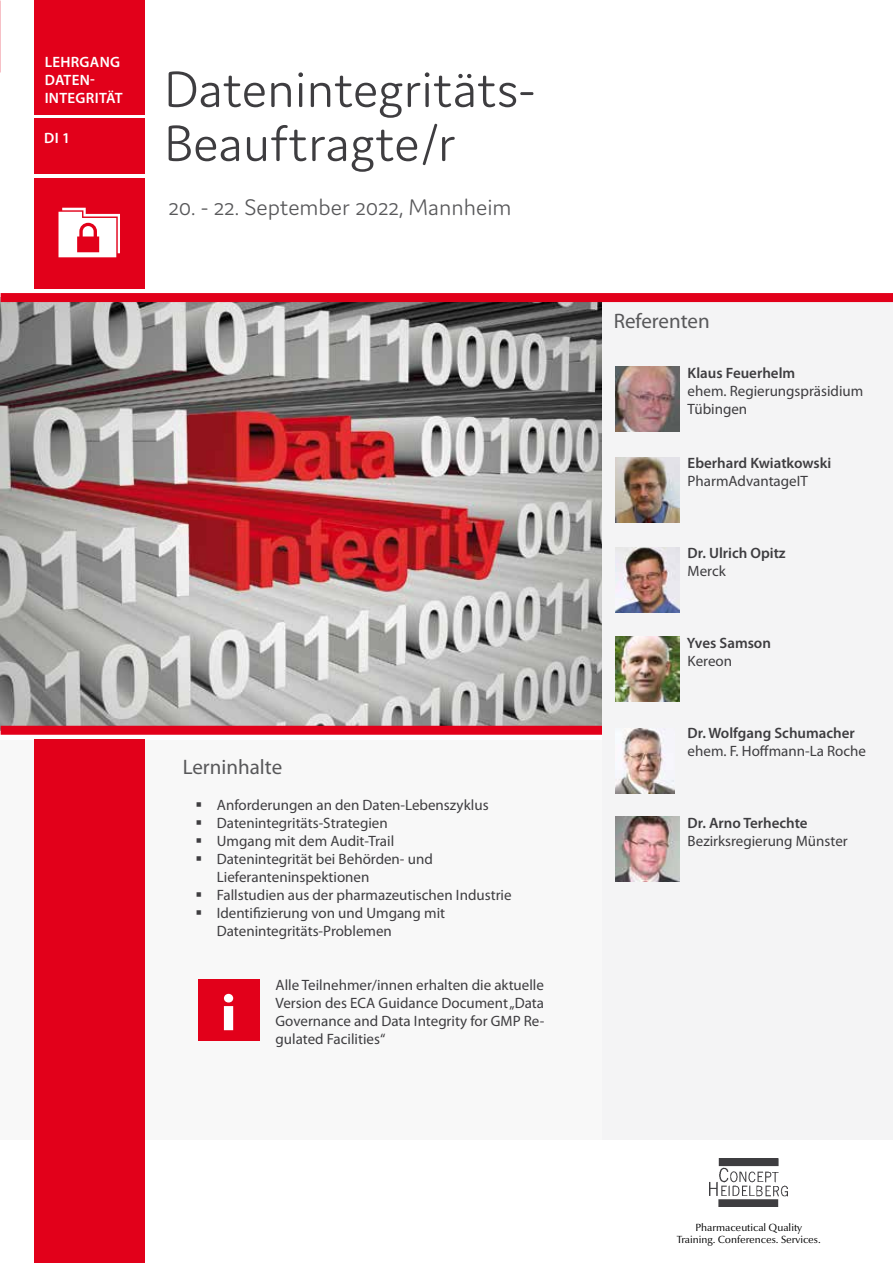
<style>
.page{position:relative;width:893px;height:1263px;background:#fff}
.page>*{position:absolute;margin:0;border:0;box-sizing:border-box;transform-origin:0 0}
.t1{font:300 54px/54px "Domus";color:#3e3d40}
.t2{font:300 24px "Domus";color:#58585a}
.t3{font:21px "Myriad Pro";color:#58585a}
.t4{font:15px/18px "Myriad Pro";color:#3e3d40}
.t5{font:600 15px "Myriad Pro";color:#3e3d40}
.t6{font:600 15px/18px "Myriad Pro";letter-spacing:.02em;color:#fff}
.t7{font:10.5px/12.6px "Optima Nova LT";color:#000;text-align:center}
</style>
<div class="page">
<img style="left:1px;top:302px;width:602px;height:424px">
<div style="left:34px;top:118px;width:110px;height:56px;background:#e2001a"></div>
<div style="left:34px;top:178px;width:110px;height:110px;background:#e2001a"></div>
<div style="left:0;top:739px;width:893px;height:400px;background:#f8f8f8"></div>
<div style="left:34px;top:739px;width:111px;height:524px;background:#e2001a"></div>
<div style="left:1px;top:726px;width:602px;height:9px;background:#e2001a"></div>
<div style="left:603px;top:297px;width:290px;height:842px;background:#f4f4f5"></div>
<div style="left:1px;top:293px;width:892px;height:9px;background:#e2001a"></div>
<img style="left:710px;top:1159px;width:78px;height:47px">
<div style="left:34px;top:0;width:110px;height:114px;background:#e2001a"></div>
<svg style="left:59px;top:208px;width:61px;height:49px"></svg>
<img style="left:615px;top:367px;width:64px;height:64px">
<img style="left:615px;top:458px;width:64px;height:64px">
<img style="left:615px;top:548px;width:64px;height:64px">
<img style="left:615px;top:637px;width:64px;height:64px">
<img style="left:615px;top:729px;width:60px;height:64px">
<img style="left:615px;top:817px;width:64px;height:64px">
<div style="left:198px;top:979px;width:61px;height:62px;background:#e2001a"></div>
<svg style="left:224px;top:994px;width:9px;height:36px"></svg>
<p class="t6" style="left:45px;top:53px;width:79px">LEHRGANG<br>DATEN-<br>INTEGRITÄT</p>
<p class="t6" style="left:44px;top:128px;width:27px">DI 1</p>
<h1 class="t1" style="left:164px;top:62px;width:373px">Datenintegritäts-<br>Beauftragte/r</h1>
<h2 class="t2" style="left:169px;top:194px;width:345px">20. - 22. September 2022, Mannheim</h2>
<h3 class="t3" style="left:183px;top:755px;width:101px">Lerninhalte</h3>
<p class="t4" style="left:217px;top:796px;width:296px">Anforderungen an den Daten-Lebenszyklus Datenintegritäts-Strategien<br>Umgang mit dem Audit-Trail<br>Datenintegrität bei Behörden- und Lieferanteninspektionen<br>Fallstudien aus der pharmazeutischen Industrie Identifizierung von und Umgang mit Datenintegritäts-Problemen</p>
<p class="t4" style="left:276px;top:976px;width:270px;text-align:justify">Alle Teilnehmer/innen erhalten die aktuelle Version des ECA Guidance Document „Data Governance and Data Integrity for GMP Re&shy;gulated Facilities“</p>
<h3 class="t3" style="left:614px;top:309px;width:98px">Referenten</h3>
<p class="t5" style="left:688px;top:363px;width:109px">Klaus Feuerhelm</p>
<p class="t4" style="left:688px;top:382px;width:177px">ehem. Regierungspräsidium<br>Tübingen</p>
<p class="t5" style="left:688px;top:453px;width:145px">Eberhard Kwiatkowski</p>
<p class="t4" style="left:688px;top:472px;width:122px">PharmAdvantageIT</p>
<p class="t5" style="left:688px;top:543px;width:100px">Dr. Ulrich Opitz</p>
<p class="t4" style="left:688px;top:562px;width:40px">Merck</p>
<p class="t5" style="left:687px;top:633px;width:86px">Yves Samson</p>
<p class="t4" style="left:688px;top:652px;width:46px">Kereon</p>
<p class="t5" style="left:688px;top:723px;width:169px">Dr. Wolfgang Schumacher</p>
<p class="t4" style="left:688px;top:742px;width:180px">ehem. F. Hoffmann-La Roche</p>
<p class="t5" style="left:688px;top:813px;width:122px">Dr. Arno Terhechte</p>
<p class="t4" style="left:688px;top:832px;width:162px">Bezirksregierung Münster</p>
<p class="t7" style="left:677px;top:1221px;width:146px">Pharmaceutical Quality<br>Training. Conferences. Services.</p>
</div>
